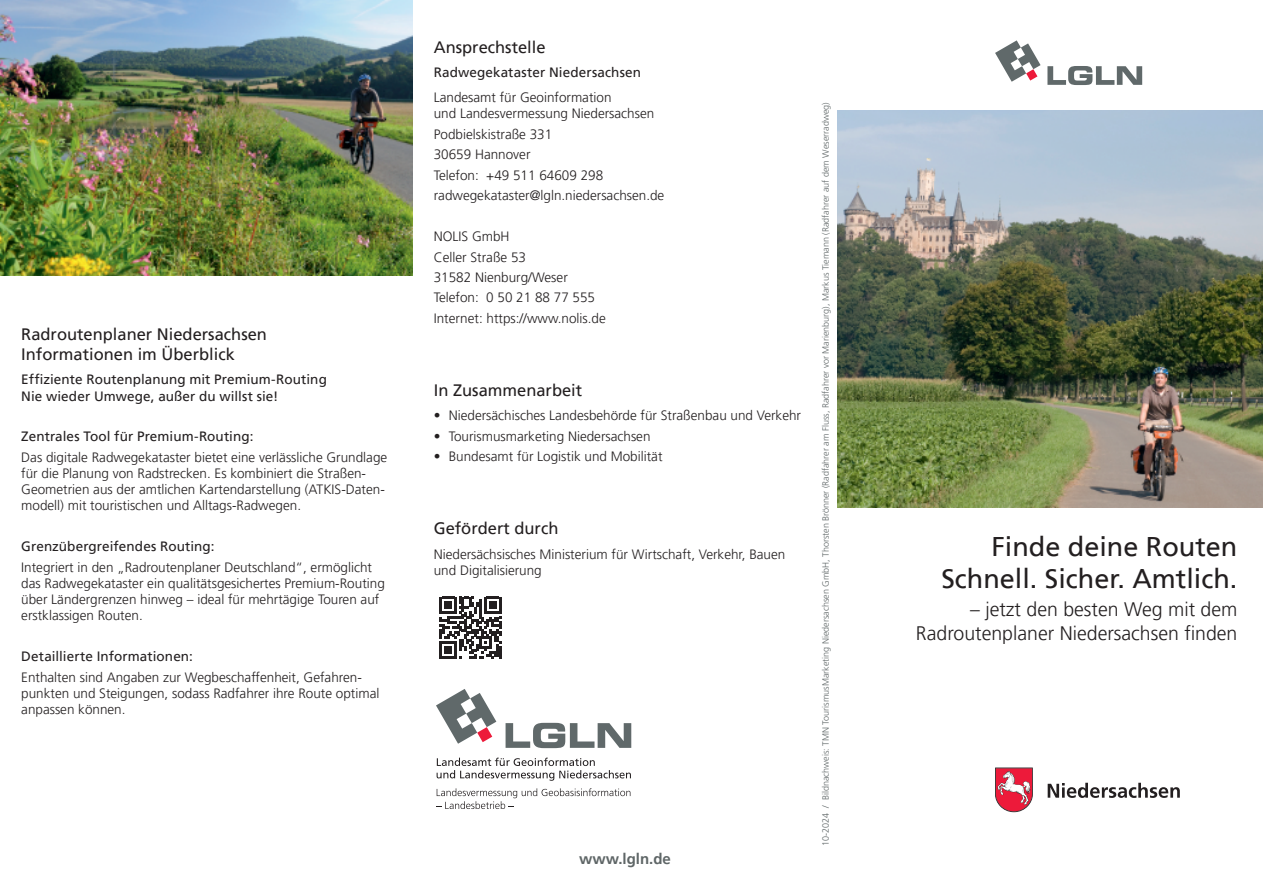
<style>
.page{position:relative;width:1263px;height:893px;background:#fff}
.page>*{position:absolute;margin:0;border:0;box-sizing:border-box;transform-origin:0 0}
.t1{font:27px/32.4px "NDS Frutiger";color:#231f20;text-align:right}
.t2{font:300 19.5px/23.4px "Frutiger LT Pro";color:#231f20;text-align:right}
.t3{font:16.5px/19.8px "Frutiger LT Pro";color:#231f20}
.t4{font:700 15px "Frutiger LT Pro";color:#5f6667}
.t5{font:300 13.5px/16.2px "Frutiger LT Pro";color:#231f20}
.t6{font:13.5px/16.2px "Frutiger LT Pro";letter-spacing:.005em;color:#231f20}
.t7{font:300 9px "Frutiger LT Pro";color:#5f6667}
.s1{font-family:"Frutiger LT Pro"}
</style>
<div class="page">
<svg style="left:995px;top:767px;width:38px;height:46px"></svg>
<svg style="left:1048px;top:783px;width:132px;height:15px"></svg>
<svg style="left:995px;top:40px;width:45px;height:42px"></svg>
<svg style="left:1047px;top:66px;width:95px;height:19px"></svg>
<svg style="left:437px;top:758px;width:194px;height:23px"></svg>
<svg style="left:436px;top:788px;width:194px;height:21px"></svg>
<svg style="left:436px;top:689px;width:60px;height:55px"></svg>
<svg style="left:506px;top:723px;width:125px;height:25px"></svg>
<img style="left:0;top:0;width:413px;height:275px">
<img style="left:838px;top:111px;width:425px;height:397px">
<svg style="left:439px;top:597px;width:62px;height:62px"></svg>
<p class="t3" style="left:21px;top:324px;width:247px">Radroutenplaner Niedersachsen<br>Informationen im Überblick</p>
<p class="t6" style="left:21px;top:372px;width:307px">Effiziente Routenplanung mit Premium-Routing<br>Nie wieder Umwege, außer du willst sie!</p>
<p class="t6" style="left:21px;top:429px;width:234px">Zentrales Tool für Premium-Routing:</p>
<p class="t5" style="left:21px;top:449px;width:368px">Das digitale Radwegekataster bietet eine verlässliche Grundlage für die Planung von Radstrecken. Es kombiniert die Straßen-Geometrien aus der amtlichen Kartendarstellung (ATKIS-Daten&shy;modell) mit touristischen und Alltags-Radwegen.</p>
<p class="t6" style="left:21px;top:539px;width:195px">Grenzübergreifendes Routing:</p>
<p class="t5" style="left:21px;top:559px;width:365px">Integriert in den „Radroutenplaner Deutschland“, ermöglicht das Radwegekataster ein qualitätsgesichertes Premium-Routing über Ländergrenzen hinweg – ideal für mehrtägige Touren auf erstklassigen Routen.</p>
<p class="t6" style="left:21px;top:649px;width:173px">Detaillierte Informationen:</p>
<p class="t5" style="left:21px;top:669px;width:360px">Enthalten sind Angaben zur Wegbeschaffenheit, Gefahren&shy;punkten und Steigungen, sodass Radfahrer ihre Route optimal anpassen können.</p>
<p class="t3" style="left:434px;top:37px;width:113px">Ansprechstelle</p>
<p class="t6" style="left:434px;top:65px;width:209px">Radwegekataster Niedersachsen</p>
<p class="t5" style="left:434px;top:89px;width:222px">Landesamt für Geoinformation<br>und Landesvermessung Niedersachsen</p>
<p class="t5" style="left:434px;top:124px;width:232px;line-height:20.4px">Podbielskistraße 331<br>30659 Hannover<br>Telefon: +49 511 64609 298 radwegekataster@lgln.niedersachsen.de</p>
<p class="t5" style="left:434px;top:226px;width:174px;line-height:20.4px">NOLIS GmbH<br>Celler Straße 53<br>31582 Nienburg/Weser<br>Telefon: 0 50 21 88 77 555<br>Internet: https://www.nolis.de</p>
<p class="t3" style="left:434px;top:380px;width:150px">In Zusammenarbeit</p>
<p class="t5" style="left:434px;top:408px;width:369px">• Niedersächisches Landesbehörde für Straßenbau und Verkehr</p>
<p class="t5" style="left:434px;top:428px;width:218px">• Tourismusmarketing Niedersachsen</p>
<p class="t5" style="left:434px;top:448px;width:230px">• Bundesamt für Logistik und Mobilität</p>
<p class="t3" style="left:434px;top:518px;width:126px">Gefördert durch</p>
<p class="t5" style="left:434px;top:546px;width:353px">Niedersächsisches Ministerium für Wirtschaft, Verkehr, Bauen und Digitalisierung</p>
<p class="t4" style="left:579px;top:850px;width:93px">www.lgln.de</p>
<p class="t7" style="left:821px;top:845px;width:745px;rotate:-90deg">10-2024 / Bildnachweis: TMN TourismusMarketing Niedersachsen GmbH, Thorsten Brönner (Radfahrer am Fluss, Radfahrer vor Marienburg), Markus Tiemann (Radfahrer auf dem Weserradweg)</p>
<h1 class="t1" style="left:941px;top:531px;width:298px">Finde deine Route<span class="s1">n<br></span>Schnell. Sicher. Amtlich.</h1>
<h2 class="t2" style="left:916px;top:598px;width:323px">– jetzt den besten Weg mit dem<br>Radroutenplaner Niedersachsen finden</h2>
</div>
